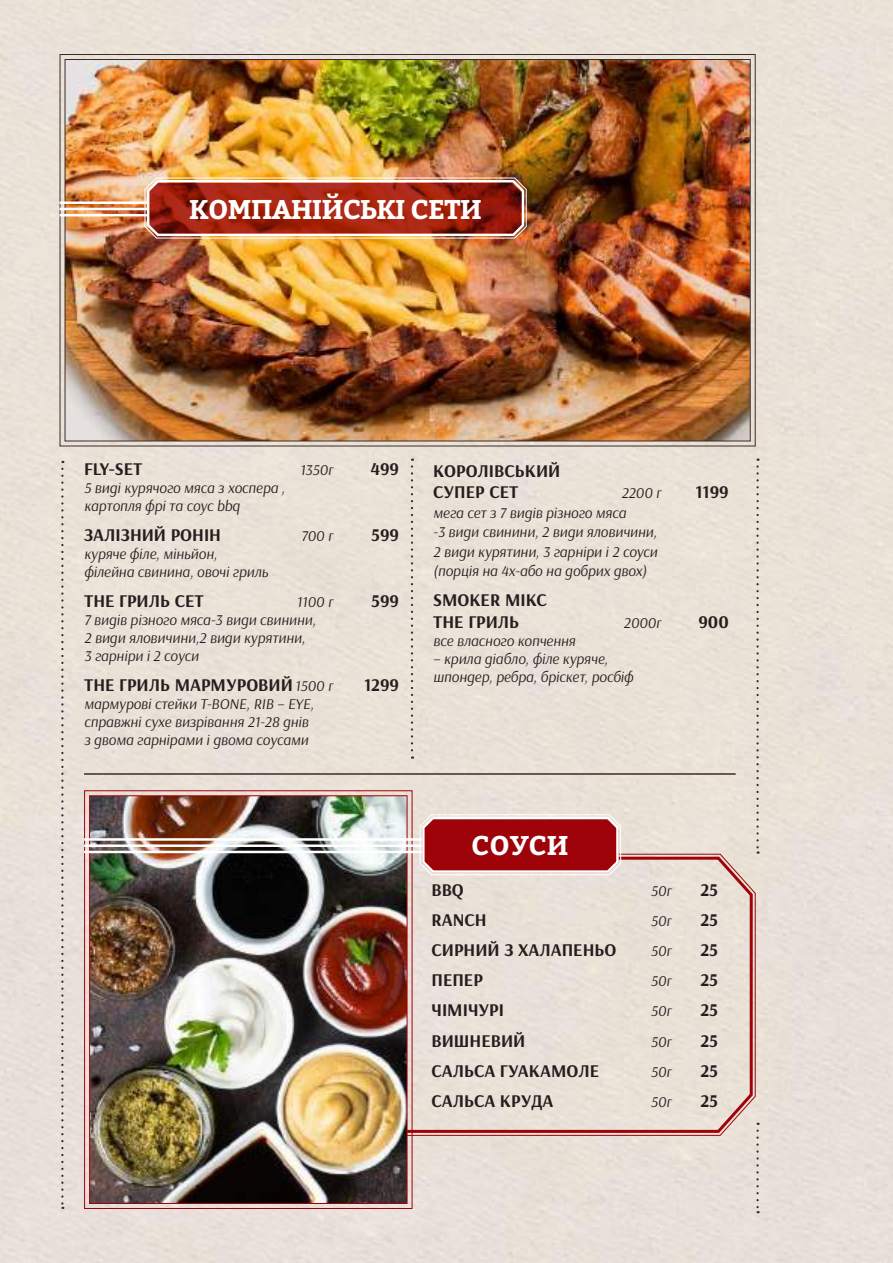
<style>
.page{position:relative;width:893px;height:1263px;background:#eae1d8}
.page>*{position:absolute;margin:0;border:0;box-sizing:border-box;transform-origin:0 0}
.t1{font:700 27px "Bitter";letter-spacing:-.02em;color:#fff}
.t2{font:700 18px/21.6px "Arsenal";color:#241f1f}
.t3{font:italic 15px/18px "Arsenal";color:#241f1f}
.s1{font-weight:400;font-style:italic;font-size:15px}
</style>
<div class="page">
<div style="left:413px;top:853px;width:344px;height:284px;background:#e9e0d7"></div>
<svg style="left:59px;top:53px;width:697px;height:394px;background:#c2b8b0"></svg>
<img style="left:64px;top:58px;width:687px;height:384px">
<svg style="left:61px;top:469px;width:3px;height:740px;background:#c8beb7"></svg>
<svg style="left:756px;top:459px;width:3px;height:395px"></svg>
<svg style="left:411px;top:459px;width:2px;height:300px"></svg>
<hr style="left:84px;top:773px;width:652px;height:2px;background:#3b2c28">
<svg style="left:84px;top:790px;width:329px;height:419px;background:#d9b2ae"></svg>
<img style="left:89px;top:795px;width:319px;height:409px">
<hr style="left:60px;top:201px;width:87px;height:3px;background:#fff">
<hr style="left:60px;top:208px;width:87px;height:2px;background:#fff">
<hr style="left:60px;top:214px;width:87px;height:2px;background:#fff">
<svg style="left:144px;top:177px;width:383px;height:62px;background:#a6341e"></svg>
<div style="left:147px;top:180px;width:377px;height:56px;border:2px solid #fff;border-radius:10px"></div>
<hr style="left:84px;top:838px;width:340px;height:3px;background:#fff">
<hr style="left:84px;top:844px;width:340px;height:3px;background:#fff">
<hr style="left:84px;top:851px;width:340px;height:2px;background:#fff">
<svg style="left:419px;top:814px;width:203px;height:62px;background:#ab272c"></svg>
<div style="left:422px;top:817px;width:197px;height:56px;border:2px solid #fff;border-radius:10px"></div>
<svg style="left:756px;top:1123px;width:3px;height:90px"></svg>
<h1 class="t1" style="left:189px;top:188px;width:294px">КОМПАНІЙСЬКІ СЕТИ</h1>
<p class="t2" style="left:84px;top:458px;width:60px">FLY-SET</p>
<p class="t3" style="left:300px;top:461px;width:36px">1350г</p>
<p class="t2" style="left:370px;top:458px;width:30px">499</p>
<p class="t3" style="left:84px;top:479px;width:202px">5 виді курячого мяса з хоспера , картопля фрі та соус bbq</p>
<p class="t2" style="left:84px;top:524px;width:139px">ЗАЛІЗНИЙ РОНІН</p>
<p class="t3" style="left:301px;top:527px;width:34px">700 г</p>
<p class="t2" style="left:371px;top:524px;width:29px">599</p>
<p class="t3" style="left:84px;top:545px;width:186px">куряче філе, міньйон, філейна свинина, овочі гриль</p>
<p class="t2" style="left:84px;top:590px;width:121px">THE ГРИЛЬ СЕТ</p>
<p class="t3" style="left:296px;top:593px;width:39px">1100 г</p>
<p class="t2" style="left:371px;top:590px;width:29px">599</p>
<p class="t3" style="left:84px;top:611px;width:233px">7 видів різного мяса-3 види свинини,<br>2 види яловичини,2 види курятини,<br>3 гарніри і 2 соуси</p>
<p class="t2" style="left:84px;top:674px;width:251px">THE ГРИЛЬ МАРМУРОВИЙ<span class="s1">1500 г</span></p>
<p class="t2" style="left:364px;top:674px;width:36px">1299</p>
<p class="t3" style="left:84px;top:695px;width:231px">мармурові стейки T-BONE, RIB – EYE, справжні сухе визрівання 21-28 днів з двома гарнірами і двома соусами</p>
<p class="t2" style="left:433px;top:460px;width:129px">КОРОЛІВСЬКИЙ<br>СУПЕР СЕТ</p>
<p class="t3" style="left:621px;top:484px;width:42px">2200 г</p>
<p class="t2" style="left:695px;top:482px;width:35px">1199</p>
<p class="t3" style="left:433px;top:503px;width:226px;line-height:19.5px">мега сет з 7 видів різного мяса<br>-3 види свинини, 2 види яловичини,<br>2 види курятини, 3 гарніри і 2 соуси (порція на 4х-або на добрих двох)</p>
<p class="t2" style="left:433px;top:590px;width:115px">SMOKER MIКС<br>THE ГРИЛЬ</p>
<p class="t3" style="left:623px;top:614px;width:40px">2000г</p>
<p class="t2" style="left:698px;top:611px;width:32px">900</p>
<p class="t3" style="left:433px;top:632px;width:144px">все власного копчення</p>
<p class="t3" style="left:433px;top:650px;width:202px">– крила діабло, філе куряче, шпондер, ребра, бріскет, росбіф</p>
<h1 class="t1" style="left:471px;top:825px;width:99px">СОУСИ</h1>
<p class="t2" style="left:431px;top:880px;width:34px">BBQ</p>
<p class="t3" style="left:651px;top:882px;width:23px">50г</p>
<p class="t2" style="left:700px;top:880px;width:19px">25</p>
<p class="t2" style="left:431px;top:910px;width:57px">RANCH</p>
<p class="t3" style="left:651px;top:912px;width:23px">50г</p>
<p class="t2" style="left:700px;top:910px;width:19px">25</p>
<p class="t2" style="left:431px;top:940px;width:186px">СИРНИЙ З ХАЛАПЕНЬО</p>
<p class="t3" style="left:651px;top:942px;width:23px">50г</p>
<p class="t2" style="left:700px;top:940px;width:19px">25</p>
<p class="t2" style="left:431px;top:970px;width:53px">ПЕПЕР</p>
<p class="t3" style="left:651px;top:972px;width:23px">50г</p>
<p class="t2" style="left:700px;top:970px;width:19px">25</p>
<p class="t2" style="left:431px;top:1000px;width:74px">ЧІМІЧУРІ</p>
<p class="t3" style="left:651px;top:1002px;width:23px">50г</p>
<p class="t2" style="left:700px;top:1000px;width:19px">25</p>
<p class="t2" style="left:431px;top:1030px;width:95px">ВИШНЕВИЙ</p>
<p class="t3" style="left:651px;top:1033px;width:23px">50г</p>
<p class="t2" style="left:700px;top:1030px;width:19px">25</p>
<p class="t2" style="left:431px;top:1060px;width:169px">САЛЬСА ГУАКАМОЛЕ</p>
<p class="t3" style="left:651px;top:1063px;width:23px">50г</p>
<p class="t2" style="left:700px;top:1060px;width:19px">25</p>
<p class="t2" style="left:431px;top:1090px;width:124px">САЛЬСА КРУДА</p>
<p class="t3" style="left:651px;top:1093px;width:23px">50г</p>
<p class="t2" style="left:700px;top:1090px;width:19px">25</p>
</div>
